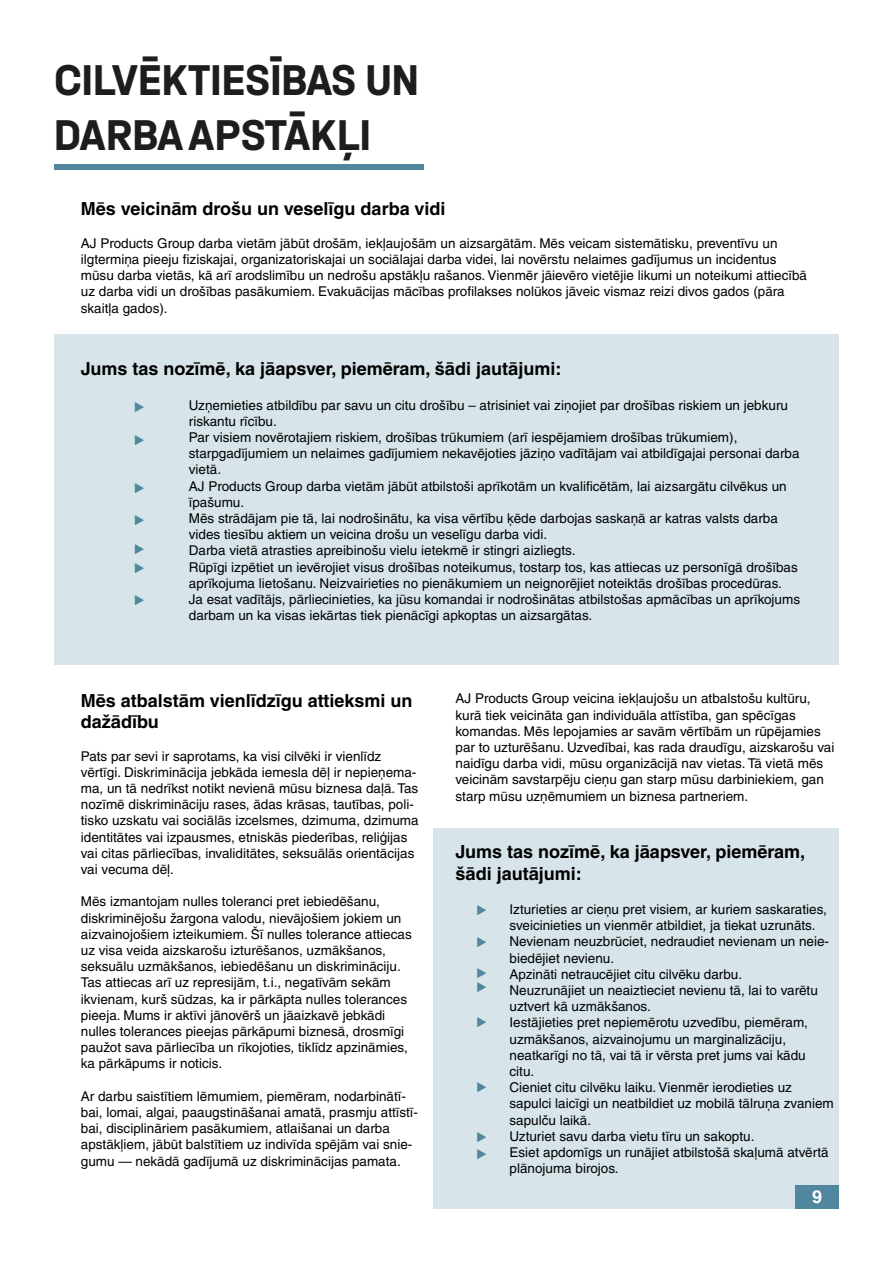
<style>
.page{position:relative;width:893px;height:1263px;background:#fff}
.page>*{position:absolute;margin:0;border:0;box-sizing:border-box;transform-origin:0 0}
.t1{font:700 45.45px/54.6px "Halvar AJP Mittel";color:#1d1d1d}
.t2{font:700 18px/21.6px "Helvetica AJ";color:#000}
.t3{font:700 18px "Helvetica AJ";color:#fff}
.t4{font:700 14.85px/31.7px "Halvar AJP Mittel";color:#50879e}
.t5{font:13.5px/16.2px "Helvetica AJ";color:#000}
</style>
<div class="page">
<div style="left:433px;top:828px;width:405px;height:381px;background:#d7e5ea"></div>
<div style="left:54px;top:334px;width:785px;height:331px;background:#d7e5ea"></div>
<div style="left:54px;top:164px;width:370px;height:5px;background:#50879e"></div>
<div style="left:796px;top:1185px;width:43px;height:24px;background:#50879e"></div>
<h1 class="t1" style="left:54px;top:52px;width:367px">CILVĒKTIESĪBAS UN<br>DARBA APSTĀKĻI</h1>
<h2 class="t2" style="left:81px;top:198px;width:366px">Mēs veicinām drošu un veselīgu darba vidi</h2>
<p class="t5" style="left:81px;top:235px;width:728px">AJ Products Group darba vietām jābūt drošām, iekļaujošām un aizsargātām. Mēs veicam sistemātisku, preventīvu un ilgtermiņa pieeju fiziskajai, organizatoriskajai un sociālajai darba videi, lai novērstu nelaimes gadījumus un incidentus mūsu darba vietās, kā arī arodslimību un nedrošu apstākļu rašanos. Vienmēr jāievēro vietējie likumi un noteikumi attiecībā uz darba vidi un drošības pasākumiem. Evakuācijas mācības profilakses nolūkos jāveic vismaz reizi divos gados (pāra skaitļa gados).</p>
<h2 class="t2" style="left:81px;top:358px;width:482px">Jums tas nozīmē, ka jāapsver, piemēram, šādi jautājumi:</h2>
<p class="t5" style="left:189px;top:397px;width:613px">Uzņemieties atbildību par savu un citu drošību – atrisiniet vai ziņojiet par drošības riskiem un jebkuru riskantu rīcību.<br>Par visiem novērotajiem riskiem, drošības trūkumiem (arī iespējamiem drošības trūkumiem), starpgadījumiem un nelaimes gadījumiem nekavējoties jāziņo vadītājam vai atbildīgajai personai darba vietā.<br>AJ Products Group darba vietām jābūt atbilstoši aprīkotām un kvalificētām, lai aizsargātu cilvēkus un īpašumu.<br>Mēs strādājam pie tā, lai nodrošinātu, ka visa vērtību ķēde darbojas saskaņā ar katras valsts darba vides tiesību aktiem un veicina drošu un veselīgu darba vidi.<br>Darba vietā atrasties apreibinošu vielu ietekmē ir stingri aizliegts.<br>Rūpīgi izpētiet un ievērojiet visus drošības noteikumus, tostarp tos, kas attiecas uz personīgā drošības aprīkojuma lietošanu. Neizvairieties no pienākumiem un neignorējiet noteiktās drošības procedūras.<br>Ja esat vadītājs, pārliecinieties, ka jūsu komandai ir nodrošinātas atbilstošas apmācības un aprīkojums darbam un ka visas iekārtas tiek pienācīgi apkoptas un aizsargātas.</p>
<p class="t4" style="left:132px;top:390px;width:15px">▶</p>
<p class="t4" style="left:132px;top:424px;width:15px">▶</p>
<p class="t4" style="left:132px;top:471px;width:15px;line-height:32.2px">▶ ▶</p>
<p class="t4" style="left:132px;top:540px;width:15px;line-height:18.3px">▶ ▶</p>
<p class="t4" style="left:132px;top:584px;width:15px">▶</p>
<h2 class="t2" style="left:81px;top:689px;width:333px">Mēs atbalstām vienlīdzīgu attieksmi un dažādību</h2>
<p class="t5" style="left:81px;top:748px;width:339px">Pats par sevi ir saprotams, ka visi cilvēki ir vienlīdz vērtīgi. Diskriminācija jebkāda iemesla dēļ ir nepieņema&shy;ma, un tā nedrīkst notikt nevienā mūsu biznesa daļā. Tas nozīmē diskrimināciju rases, ādas krāsas, tautības, poli&shy;tisko uzskatu vai sociālās izcelsmes, dzimuma, dzimuma identitātes vai izpausmes, etniskās piederības, reliģijas vai citas pārliecības, invaliditātes, seksuālās orientācijas vai vecuma dēļ.</p>
<p class="t5" style="left:81px;top:893px;width:332px">Mēs izmantojam nulles toleranci pret iebiedēšanu, diskriminējošu žargona valodu, nievājošiem jokiem un aizvainojošiem izteikumiem. Šī nulles tolerance attiecas uz visa veida aizskarošu izturēšanos, uzmākšanos, seksuālu uzmākšanos, iebiedēšanu un diskrimināciju.<br>Tas attiecas arī uz represijām, t.i., negatīvām sekām ikvienam, kurš sūdzas, ka ir pārkāpta nulles tolerances pieeja. Mums ir aktīvi jānovērš un jāaizkavē jebkādi nulles tolerances pieejas pārkāpumi biznesā, drosmīgi paužot sava pārliecība un rīkojoties, tiklīdz apzināmies, ka pārkāpums ir noticis.</p>
<p class="t5" style="left:81px;top:1088px;width:339px">Ar darbu saistītiem lēmumiem, piemēram, nodarbinātī&shy;bai, lomai, algai, paaugstināšanai amatā, prasmju attīstī&shy;bai, disciplināriem pasākumiem, atlaišanai un darba apstākļiem, jābūt balstītiem uz indivīda spējām vai snie&shy;gumu — nekādā gadījumā uz diskriminācijas pamata.</p>
<p class="t5" style="left:455px;top:690px;width:380px">AJ Products Group veicina iekļaujošu un atbalstošu kultūru, kurā tiek veicināta gan individuāla attīstība, gan spēcīgas komandas. Mēs lepojamies ar savām vērtībām un rūpējamies par to uzturēšanu. Uzvedībai, kas rada draudīgu, aizskarošu vai naidīgu darba vidi, mūsu organizācijā nav vietas. Tā vietā mēs veicinām savstarpēju cieņu gan starp mūsu darbiniekiem, gan starp mūsu uzņēmumiem un biznesa partneriem.</p>
<h2 class="t2" style="left:455px;top:841px;width:351px">Jums tas nozīmē, ka jāapsver, piemēram, šādi jautājumi:</h2>
<p class="t5" style="left:509px;top:901px;width:326px">Izturieties ar cieņu pret visiem, ar kuriem saskaraties, sveicinieties un vienmēr atbildiet, ja tiekat uzrunāts.<br>Nevienam neuzbrūciet, nedraudiet nevienam un neie&shy;biedējiet nevienu.<br>Apzināti netraucējiet citu cilvēku darbu.<br>Neuzrunājiet un neaiztieciet nevienu tā, lai to varētu uztvert kā uzmākšanos.<br>Iestājieties pret nepiemērotu uzvedību, piemēram, uzmākšanos, aizvainojumu un marginalizāciju, neatkarīgi no tā, vai tā ir vērsta pret jums vai kādu citu.<br>Cieniet citu cilvēku laiku. Vienmēr ierodieties uz sapulci laicīgi un neatbildiet uz mobilā tālruņa zvaniem sapulču laikā.<br>Uzturiet savu darba vietu tīru un sakoptu.<br>Esiet apdomīgs un runājiet atbilstošā skaļumā atvērtā plānojuma birojos.</p>
<p class="t4" style="left:474px;top:894px;width:15px;text-align:justify">▶ ▶ ▶</p>
<p class="t4" style="left:474px;top:971px;width:15px">▶</p>
<p class="t4" style="left:474px;top:1005px;width:15px">▶</p>
<p class="t4" style="left:474px;top:1071px;width:15px">▶</p>
<p class="t4" style="left:474px;top:1128px;width:15px;line-height:17px">▶ ▶</p>
<h2 class="t3" style="left:812px;top:1186px;width:12px">9</h2>
</div>
